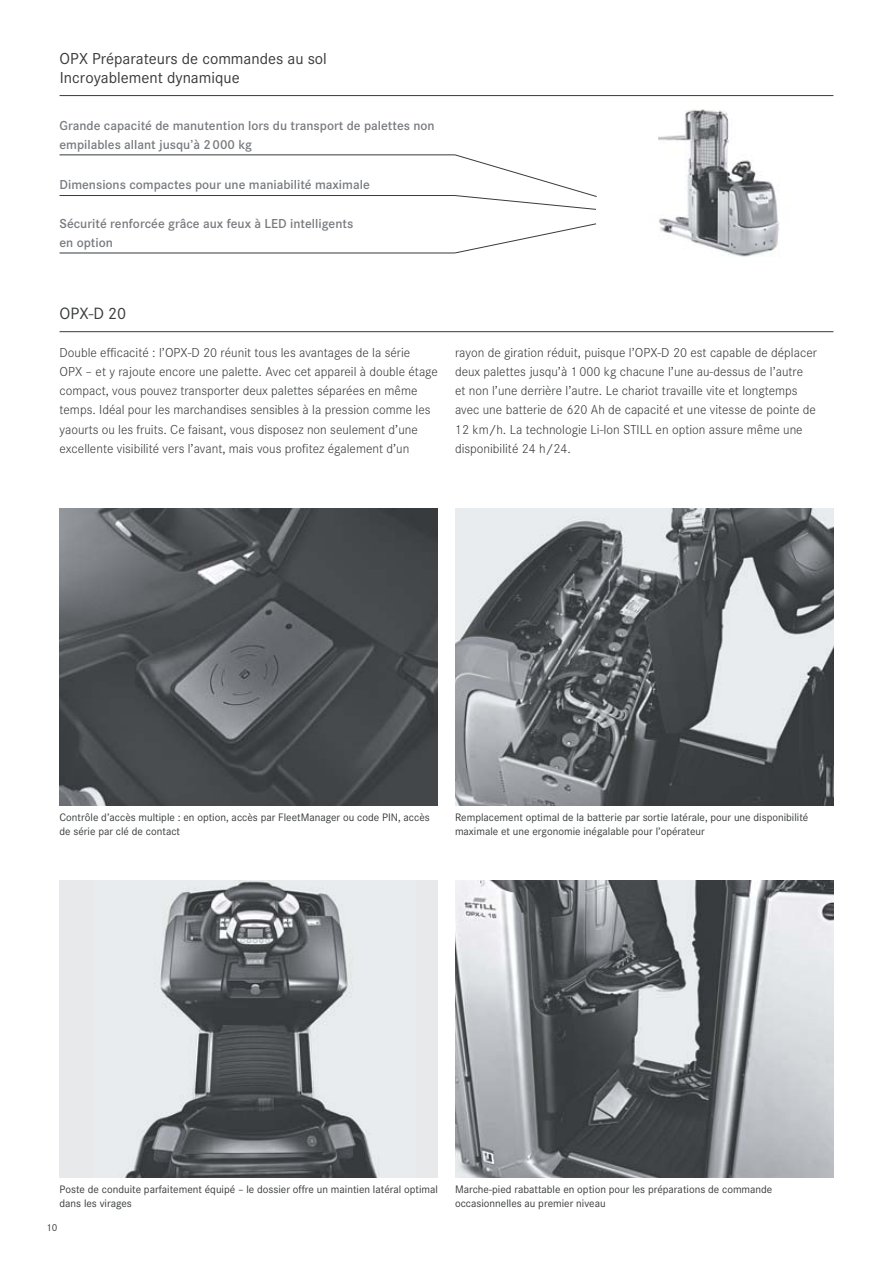
<style>
.page{position:relative;width:893px;height:1263px;background:#fff}
.page>*{position:absolute;margin:0;border:0;box-sizing:border-box;transform-origin:0 0}
.t1{font:16.95px "Corporate S";color:#383a3b}
.t2{font:16.5px/19.2px "Corporate S";color:#383a3b}
.t3{font:300 13.5px/19.2px "Corporate S";color:#383a3b}
.t4{font:600 13.5px/18.8px "Corporate S";color:#787b7f}
.t5{font:11.25px/13.5px "Corporate S";color:#383a3b}
.t6{font:10.5px "Corporate S";color:#383a3b}
</style>
<div class="page">
<img style="left:658px;top:109px;width:122px;height:148px">
<div style="left:60px;top:880px;width:378px;height:298px;background:#e8e9eb"></div>
<img style="left:123px;top:880px;width:255px;height:298px">
<img style="left:60px;top:508px;width:378px;height:298px">
<img style="left:455px;top:880px;width:378px;height:298px">
<img style="left:455px;top:508px;width:378px;height:298px">
<hr style="left:60px;top:95px;width:773px;height:1px;background:#383a3b">
<hr style="left:60px;top:331px;width:773px;height:1px;background:#383a3b">
<hr style="left:60px;top:155px;width:395px;height:1px;background:#383a3b">
<hr style="left:60px;top:195px;width:395px;height:1px;background:#383a3b">
<hr style="left:60px;top:253px;width:395px;height:1px;background:#383a3b">
<svg style="left:455px;top:223px;width:141px;height:30px"></svg>
<svg style="left:454px;top:154px;width:143px;height:56px"></svg>
<p class="t2" style="left:60px;top:50px;width:269px">OPX Préparateurs de commandes au sol<br>Incroyablement dynamique</p>
<p class="t4" style="left:60px;top:117px;width:377px">Grande capacité de manutention lors du transport de palettes non empilables allant jusqu’à 2 000 kg</p>
<p class="t4" style="left:60px;top:176px;width:312px">Dimensions compactes pour une maniabilité maximale</p>
<p class="t4" style="left:60px;top:215px;width:295px">Sécurité renforcée grâce aux feux à LED intelligents en option</p>
<p class="t1" style="left:60px;top:307px;width:68px">OPX-D 20</p>
<p class="t3" style="left:60px;top:344px;width:380px">Double efficacité : l’OPX-D 20 réunit tous les avantages de la série<br>OPX – et y rajoute encore une palette. Avec cet appareil à double étage compact, vous pouvez transporter deux palettes séparées en même temps. Idéal pour les marchandises sensibles à la pression comme les yaourts ou les fruits. Ce faisant, vous disposez non seulement d’une excellente visibilité vers l’avant, mais vous profitez également d’un</p>
<p class="t3" style="left:455px;top:344px;width:363px">rayon de giration réduit, puisque l’OPX-D 20 est capable de déplacer deux palettes jusqu’à 1 000 kg chacune l’une au-dessus de l’autre et non l’une derrière l’autre. Le chariot travaille vite et longtemps avec une batterie de 620 Ah de capacité et une vitesse de pointe de 12 km/h. La technologie Li-Ion STILL en option assure même une disponibilité 24 h/24.</p>
<p class="t5" style="left:60px;top:811px;width:372px">Contrôle d’accès multiple : en option, accès par FleetManager ou code PIN, accès de série par clé de contact</p>
<p class="t5" style="left:455px;top:811px;width:355px">Remplacement optimal de la batterie par sortie latérale, pour une disponibilité maximale et une ergonomie inégalable pour l’opérateur</p>
<p class="t5" style="left:60px;top:1183px;width:380px">Poste de conduite parfaitement équipé – le dossier offre un maintien latéral optimal dans les virages</p>
<p class="t5" style="left:455px;top:1183px;width:319px">Marche-pied rabattable en option pour les préparations de commande occasionnelles au premier niveau</p>
<p class="t6" style="left:46px;top:1223px;width:13px">10</p>
</div>
